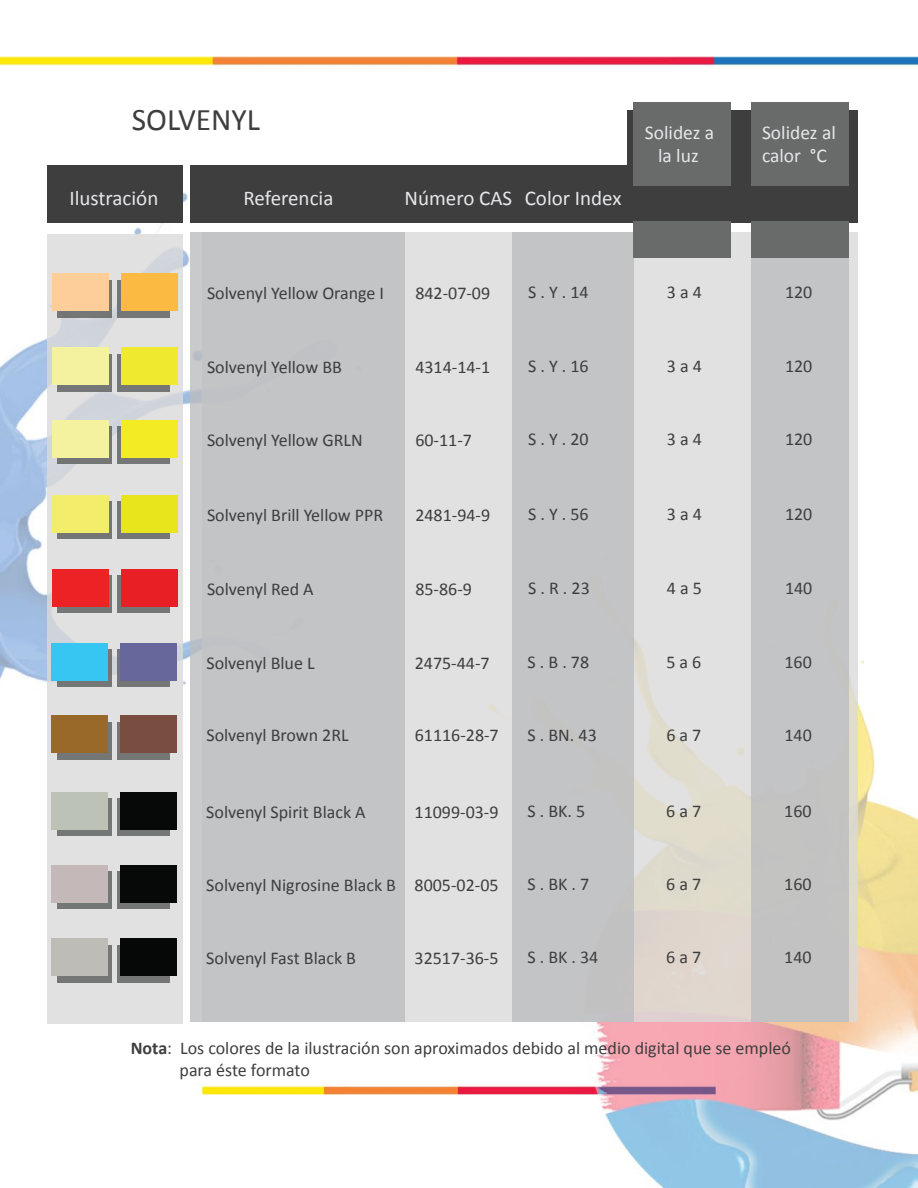
<style>
.page{position:relative;width:918px;height:1188px;background:#fff}
.page>*{position:absolute;margin:0;border:0;box-sizing:border-box;transform-origin:0 0}
.t1{font:31.5px "Calibri";color:#3e3e3f}
.t2{font:21px "Calibri";color:#e6e7e9}
.t3{font:19.5px/23.4px "Calibri";color:#e6e7e9}
.t4{font:18px/21.6px "Calibri";color:#3e3e3f}
.s1{font-weight:700}
</style>
<div class="page">
<img style="left:0;top:56px;width:918px;height:1132px">
<div style="left:47px;top:166px;width:136px;height:57px;background:#3e3e3f"></div>
<div style="left:191px;top:166px;width:436px;height:57px;background:#3e3e3f"></div>
<div style="left:627px;top:110px;width:231px;height:113px;background:#3e3e3f"></div>
<div style="left:752px;top:103px;width:97px;height:83px;background:#696a6a"></div>
<svg style="left:47px;top:234px;width:136px;height:789px;background:#dfdede"></svg>
<svg style="left:405px;top:233px;width:453px;height:789px;background:#e0dedd"></svg>
<div style="left:191px;top:233px;width:214px;height:789px;background:#c3c4c6"></div>
<div style="left:512px;top:233px;width:121px;height:789px;background:#c3c4c6"></div>
<div style="left:752px;top:233px;width:97px;height:789px;background:#c3c4c6"></div>
<svg style="left:58px;top:280px;width:54px;height:38px"></svg>
<div style="left:118px;top:280px;width:52px;height:38px;background:#757676"></div>
<div style="left:52px;top:274px;width:56px;height:37px;background:#fdcd9a"></div>
<div style="left:121px;top:274px;width:56px;height:37px;background:#fbba41"></div>
<svg style="left:58px;top:354px;width:54px;height:38px"></svg>
<div style="left:118px;top:354px;width:52px;height:38px;background:#757676"></div>
<div style="left:52px;top:347px;width:56px;height:38px;background:#f5f29f"></div>
<div style="left:121px;top:347px;width:56px;height:38px;background:#efea30"></div>
<svg style="left:58px;top:427px;width:54px;height:37px"></svg>
<div style="left:118px;top:427px;width:52px;height:37px;background:#757676"></div>
<div style="left:52px;top:420px;width:56px;height:38px;background:#f5f29f"></div>
<div style="left:121px;top:420px;width:56px;height:38px;background:#f3ec25"></div>
<svg style="left:58px;top:501px;width:54px;height:38px"></svg>
<div style="left:118px;top:501px;width:52px;height:38px;background:linear-gradient(to right,#757676,#757676)"></div>
<div style="left:52px;top:495px;width:56px;height:37px;background:#f2ee6c"></div>
<div style="left:121px;top:495px;width:56px;height:37px;background:#e8e51c"></div>
<svg style="left:58px;top:576px;width:54px;height:37px"></svg>
<div style="left:118px;top:576px;width:52px;height:37px;background:#757676"></div>
<div style="left:52px;top:569px;width:56px;height:38px;background:#ed2225"></div>
<div style="left:121px;top:569px;width:56px;height:38px;background:#e91f26"></div>
<div style="left:752px;top:222px;width:97px;height:36px;background:#696a6a"></div>
<div style="left:633px;top:103px;width:98px;height:83px;background:#696a6a"></div>
<div style="left:633px;top:222px;width:98px;height:36px;background:#696a6a"></div>
<div style="left:57px;top:650px;width:55px;height:37px;background:#757676"></div>
<div style="left:117px;top:650px;width:53px;height:37px;background:#757676"></div>
<div style="left:51px;top:643px;width:57px;height:38px;background:#37c6f2"></div>
<div style="left:120px;top:643px;width:57px;height:38px;background:#67679b"></div>
<div style="left:57px;top:722px;width:55px;height:38px;background:#757676"></div>
<div style="left:117px;top:722px;width:53px;height:38px;background:#757676"></div>
<div style="left:51px;top:715px;width:57px;height:38px;background:#986928"></div>
<div style="left:120px;top:715px;width:57px;height:38px;background:#794e41"></div>
<div style="left:57px;top:799px;width:55px;height:37px;background:#757676"></div>
<div style="left:117px;top:799px;width:52px;height:37px;background:#757676"></div>
<div style="left:51px;top:792px;width:57px;height:38px;background:#bdc2b7"></div>
<div style="left:120px;top:792px;width:57px;height:38px;background:#070908"></div>
<div style="left:57px;top:871px;width:55px;height:38px;background:#757676"></div>
<div style="left:117px;top:871px;width:52px;height:38px;background:#757676"></div>
<div style="left:51px;top:865px;width:57px;height:38px;background:#c4b9b8"></div>
<div style="left:120px;top:865px;width:57px;height:38px;background:#070908"></div>
<div style="left:57px;top:945px;width:55px;height:37px;background:#757676"></div>
<div style="left:117px;top:945px;width:52px;height:37px;background:#757676"></div>
<div style="left:51px;top:938px;width:57px;height:38px;background:#bebcb6"></div>
<div style="left:120px;top:938px;width:57px;height:38px;background:#060807"></div>
<h1 class="t1" style="left:132px;top:100px;width:130px">SOLVENYL</h1>
<p class="t2" style="left:70px;top:185px;width:90px">Ilustración</p>
<p class="t2" style="left:244px;top:185px;width:91px">Referencia</p>
<p class="t2" style="left:405px;top:185px;width:218px">Número CAS Color Index</p>
<p class="t3" style="left:645px;top:121px;width:71px;text-align:center">Solidez a la luz</p>
<p class="t3" style="left:762px;top:121px;width:75px">Solidez al calor °C</p>
<p class="t4" style="left:207px;top:282px;width:179px">Solvenyl Yellow Orange I</p>
<p class="t4" style="left:415px;top:282px;width:76px">842-07-09</p>
<p class="t4" style="left:528px;top:281px;width:62px">S . Y . 14</p>
<p class="t4" style="left:667px;top:281px;width:37px">3 a 4</p>
<p class="t4" style="left:785px;top:281px;width:29px">120</p>
<p class="t4" style="left:207px;top:356px;width:136px">Solvenyl Yellow BB</p>
<p class="t4" style="left:415px;top:356px;width:76px">4314-14-1</p>
<p class="t4" style="left:528px;top:356px;width:62px">S . Y . 16</p>
<p class="t4" style="left:667px;top:356px;width:37px">3 a 4</p>
<p class="t4" style="left:785px;top:356px;width:29px">120</p>
<p class="t4" style="left:207px;top:429px;width:157px">Solvenyl Yellow GRLN</p>
<p class="t4" style="left:415px;top:429px;width:58px">60-11-7</p>
<p class="t4" style="left:528px;top:428px;width:62px">S . Y . 20</p>
<p class="t4" style="left:667px;top:428px;width:37px">3 a 4</p>
<p class="t4" style="left:785px;top:428px;width:29px">120</p>
<p class="t4" style="left:207px;top:504px;width:178px">Solvenyl Brill Yellow PPR</p>
<p class="t4" style="left:415px;top:504px;width:76px">2481-94-9</p>
<p class="t4" style="left:528px;top:503px;width:62px">S . Y . 56</p>
<p class="t4" style="left:667px;top:503px;width:37px">3 a 4</p>
<p class="t4" style="left:785px;top:503px;width:29px">120</p>
<p class="t4" style="left:207px;top:578px;width:108px">Solvenyl Red A</p>
<p class="t4" style="left:415px;top:578px;width:58px">85-86-9</p>
<p class="t4" style="left:528px;top:577px;width:63px">S . R . 23</p>
<p class="t4" style="left:667px;top:577px;width:37px">4 a 5</p>
<p class="t4" style="left:785px;top:577px;width:29px">140</p>
<p class="t4" style="left:206px;top:652px;width:110px">Solvenyl Blue L</p>
<p class="t4" style="left:415px;top:652px;width:76px">2475-44-7</p>
<p class="t4" style="left:528px;top:651px;width:63px">S . B . 78</p>
<p class="t4" style="left:666px;top:651px;width:37px">5 a 6</p>
<p class="t4" style="left:784px;top:651px;width:29px">160</p>
<p class="t4" style="left:206px;top:725px;width:144px">Solvenyl Brown 2RL</p>
<p class="t4" style="left:415px;top:725px;width:86px">61116-28-7</p>
<p class="t4" style="left:528px;top:724px;width:71px">S . BN. 43</p>
<p class="t4" style="left:666px;top:724px;width:37px">6 a 7</p>
<p class="t4" style="left:784px;top:724px;width:29px">140</p>
<p class="t4" style="left:206px;top:801px;width:161px">Solvenyl Spirit Black A</p>
<p class="t4" style="left:415px;top:801px;width:86px">11099-03-9</p>
<p class="t4" style="left:527px;top:800px;width:59px">S . BK. 5</p>
<p class="t4" style="left:666px;top:800px;width:37px">6 a 7</p>
<p class="t4" style="left:784px;top:800px;width:29px">160</p>
<p class="t4" style="left:206px;top:874px;width:294px">Solvenyl Nigrosine Black B 8005-02-05</p>
<p class="t4" style="left:527px;top:873px;width:63px">S . BK . 7</p>
<p class="t4" style="left:666px;top:873px;width:37px">6 a 7</p>
<p class="t4" style="left:784px;top:873px;width:29px">160</p>
<p class="t4" style="left:206px;top:947px;width:151px">Solvenyl Fast Black B</p>
<p class="t4" style="left:415px;top:947px;width:86px">32517-36-5</p>
<p class="t4" style="left:527px;top:946px;width:73px">S . BK . 34</p>
<p class="t4" style="left:666px;top:946px;width:37px">6 a 7</p>
<p class="t4" style="left:784px;top:946px;width:29px">140</p>
<p class="t4" style="left:180px;top:1037px;width:613px;text-indent:-49px"><span class="s1">Nota</span>: Los colores de la ilustración son aproximados debido al medio digital que se empleó para éste formato</p>
</div>
